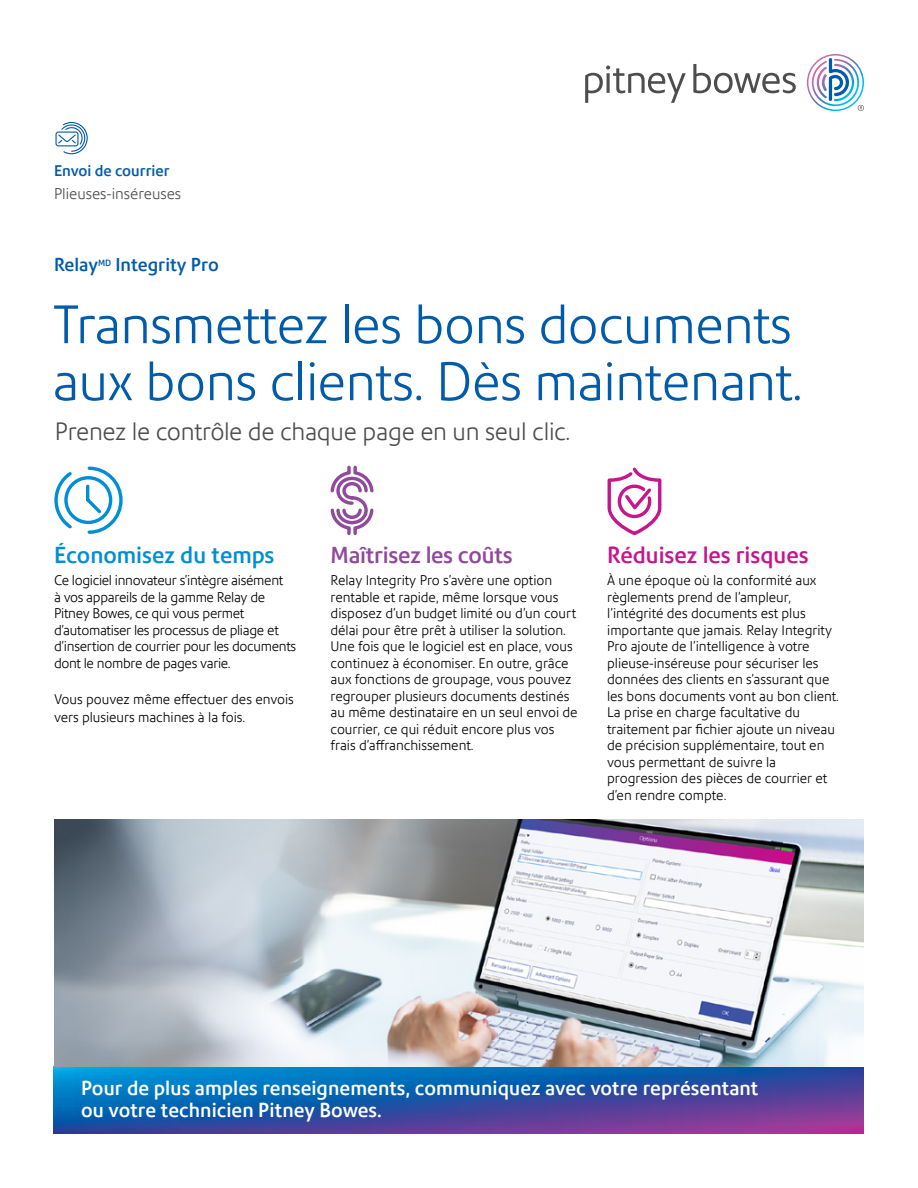
<style>
.page{position:relative;width:918px;height:1188px;background:#fff}
.page>*{position:absolute;margin:0;border:0;box-sizing:border-box;transform-origin:0 0}
.t1{font:300 52.5px/57px "Precision Sans";letter-spacing:-.01em;color:#005baa}
.t2{font:300 24px "Precision Sans";letter-spacing:-.01em;color:#4d4d4f}
.t3{font:500 22.5px "Precision Sans";color:#c6168d}
.t4{font:500 22.5px "Precision Sans";color:#008fd5}
.t5{font:500 22.5px "Precision Sans";letter-spacing:-.01em;color:#90499c}
.t6{font:500 19.5px/22.5px "Precision Sans";letter-spacing:.005em;color:#fff}
.t7{font:500 18px "Precision Sans";color:#005baa}
.t8{font:300 15px "Precision Sans";color:#4d4d4f}
.t9{font:500 15px "Precision Sans";letter-spacing:-.005em;color:#005baa}
.t10{font:300 13.5px/16.5px "Precision Sans";color:#000}
.t11{font:300 13.5px/16.5px "Precision Sans";letter-spacing:-.02em;color:#000}
</style>
<div class="page">
<svg style="left:54px;top:1066px;width:810px;height:68px;background:#2f57a9"></svg>
<svg style="left:607px;top:467px;width:55px;height:69px"></svg>
<svg style="left:330px;top:465px;width:44px;height:71px"></svg>
<div style="left:55px;top:132px;width:24px;height:14px;border:1px solid #005baa;border-radius:2px"></div>
<svg style="left:57px;top:122px;width:31px;height:32px"></svg>
<svg style="left:54px;top:466px;width:69px;height:68px"></svg>
<img style="left:54px;top:820px;width:810px;height:246px">
<svg style="left:585px;top:64px;width:211px;height:39px"></svg>
<svg style="left:807px;top:54px;width:57px;height:57px"></svg>
<p class="t9" style="left:54px;top:162px;width:117px">Envoi de courrier</p>
<p class="t8" style="left:54px;top:185px;width:129px">Plieuses-inséreuses</p>
<h3 class="t7" style="left:54px;top:254px;width:166px">Relay<sup>MD</sup> Integrity Pro</h3>
<h1 class="t1" style="left:53px;top:296px;width:752px">Transmettez les bons documents aux bons clients. Dès maintenant.</h1>
<h2 class="t2" style="left:55px;top:417px;width:517px">Prenez le contrôle de chaque page en un seul clic.</h2>
<h3 class="t4" style="left:54px;top:542px;width:222px">Économisez du temps</h3>
<p class="t11" style="left:54px;top:572px;width:244px">Ce logiciel innovateur s’intègre aisément<br>à vos appareils de la gamme Relay de Pitney Bowes, ce qui vous permet d’automatiser les processus de pliage et d’insertion de courrier pour les documents dont le nombre de pages varie.</p>
<p class="t10" style="left:54px;top:691px;width:241px;line-height:18px">Vous pouvez même effectuer des envois vers plusieurs machines à la fois.</p>
<h3 class="t5" style="left:331px;top:542px;width:183px">Maîtrisez les coûts</h3>
<p class="t10" style="left:331px;top:572px;width:249px">Relay Integrity Pro s’avère une option rentable et rapide, même lorsque vous disposez d’un budget limité ou d’un court délai pour être prêt à utiliser la solution.<br>Une fois que le logiciel est en place, vous continuez à économiser. En outre, grâce aux fonctions de groupage, vous pouvez regrouper plusieurs documents destinés au même destinataire en un seul envoi de courrier, ce qui réduit encore plus vos frais d’affranchissement.</p>
<h3 class="t3" style="left:607px;top:542px;width:203px">Réduisez les risques</h3>
<p class="t10" style="left:607px;top:572px;width:233px">À une époque où la conformité aux règlements prend de l’ampleur, l’intégrité des documents est plus importante que jamais. Relay Integrity Pro ajoute de l’intelligence à votre plieuse-inséreuse pour sécuriser les données des clients en s’assurant que les bons documents vont au bon client.<br>La prise en charge facultative du traitement par fichier ajoute un niveau de précision supplémentaire, tout en vous permettant de suivre la progression des pièces de courrier et d’en rendre compte.</p>
<h3 class="t6" style="left:81px;top:1076px;width:679px">Pour de plus amples renseignements, communiquez avec votre représentant ou votre technicien Pitney Bowes.</h3>
</div>
